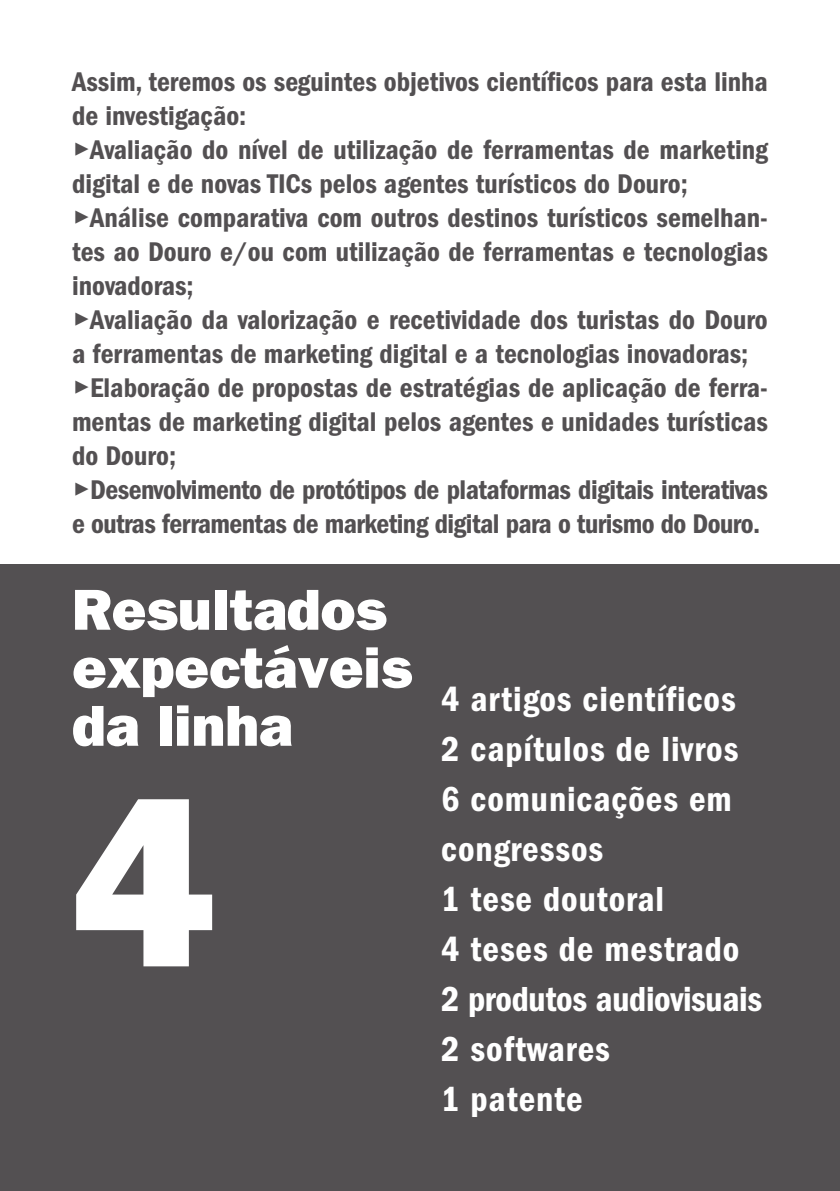
<style>
.page{position:relative;width:840px;height:1191px;background:#fff}
.page>*{position:absolute;margin:0;border:0;box-sizing:border-box;transform-origin:0 0}
.t1{font:800 240px "Franklin Gothic";color:#fff}
.t2{font:800 58px/58px "Franklin Gothic";color:#fff}
.t3{font:600 condensed 36px/50px "Franklin Gothic";letter-spacing:.025em;color:#fff}
.t4{font:600 condensed 28px/34px "Franklin Gothic";color:#535052}
.s1{font-family:"Alegreya Sans";font-weight:900;font-stretch:normal;font-size:42px}
</style>
<div class="page">
<div style="left:0;top:564px;width:839px;height:627px;background:#535052"></div>
<p class="t4" style="left:72px;top:65px;width:697px">Assim, teremos os seguintes objetivos científicos para esta linha de investigação:<br><span class="s1">&lt;right&gt;</span>Avaliação do nível de utilização de ferramentas de marketing digital e de novas TICs pelos agentes turísticos do Douro; <span class="s1">&lt;right&gt;</span>Análise comparativa com outros destinos turísticos semelhan&shy;tes ao Douro e/ou com utilização de ferramentas e tecnologias inovadoras;<br><span class="s1">&lt;right&gt;</span>Avaliação da valorização e recetividade dos turistas do Douro a ferramentas de marketing digital e a tecnologias inovadoras; <span class="s1">&lt;right&gt;</span>Elaboração de propostas de estratégias de aplicação de ferra&shy;mentas de marketing digital pelos agentes e unidades turísticas do Douro;<br><span class="s1">&lt;right&gt;</span>Desenvolvimento de protótipos de plataformas digitais interativas e outras ferramentas de marketing digital para o turismo do Douro.</p>
<h2 class="t2" style="left:72px;top:581px;width:341px">Resultados expectáveis da linha</h2>
<h1 class="t1" style="left:72px;top:743px;width:145px">4</h1>
<p class="t3" style="left:441px;top:674px;width:322px">4 artigos científicos<br>2 capítulos de livros<br>6 comunicações em congressos<br>1 tese doutoral<br>4 teses de mestrado<br>2 produtos audiovisuais<br>2 softwares<br>1 patente</p>
</div>
